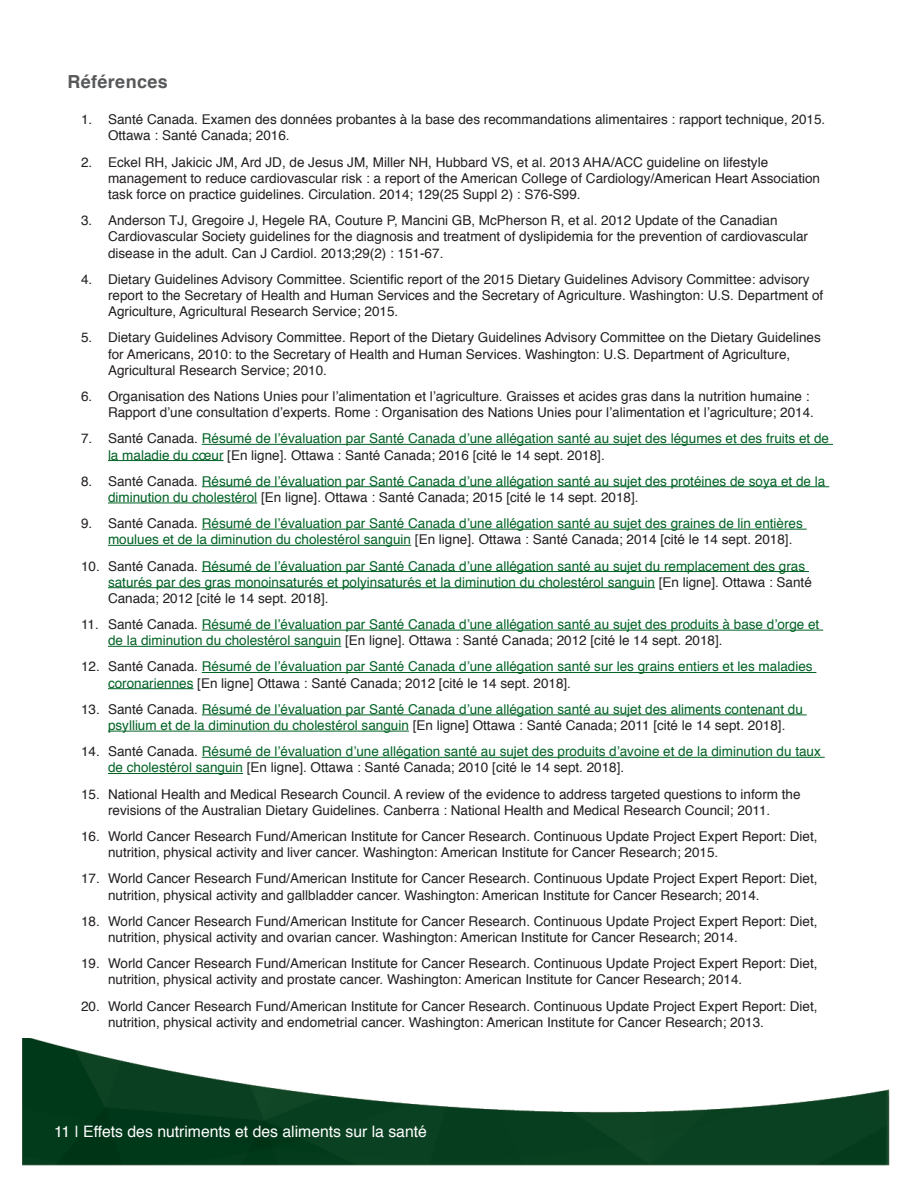
<style>
.page{position:relative;width:918px;height:1188px;background:#fff}
.page>*{position:absolute;margin:0;border:0;box-sizing:border-box;transform-origin:0 0}
.Références{font:700 18px "Helvetica";letter-spacing:.02em;color:#57585a}
.t1{font:15.75px "Helvetica";color:#fff}
.t2{font:13.5px/16.2px "Helvetica";color:#231f20}
.t3{font:13.5px/16.2px "Helvetica";color:#006224}
.s1{color:#231f20}
</style>
<div class="page">
<img style="left:22px;top:1039px;width:868px;height:127px">
<hr style="left:202px;top:444px;width:631px;height:1px;background:#006224">
<hr style="left:108px;top:460px;width:116px;height:1px;background:#006224">
<hr style="left:202px;top:486px;width:627px;height:1px;background:#006224">
<hr style="left:108px;top:503px;width:149px;height:1px;background:#006224">
<hr style="left:202px;top:529px;width:605px;height:1px;background:#006224">
<hr style="left:108px;top:545px;width:303px;height:1px;background:#006224">
<hr style="left:202px;top:571px;width:607px;height:1px;background:#006224">
<hr style="left:108px;top:587px;width:547px;height:1px;background:#006224">
<hr style="left:202px;top:630px;width:621px;height:1px;background:#006224">
<hr style="left:108px;top:646px;width:233px;height:1px;background:#006224">
<hr style="left:202px;top:672px;width:614px;height:1px;background:#006224">
<hr style="left:108px;top:688px;width:86px;height:1px;background:#006224">
<hr style="left:202px;top:715px;width:605px;height:1px;background:#006224">
<hr style="left:108px;top:731px;width:301px;height:1px;background:#006224">
<hr style="left:202px;top:757px;width:623px;height:1px;background:#006224">
<hr style="left:108px;top:773px;width:135px;height:1px;background:#006224">
<p class="Références" style="left:68px;top:67px;width:102px">Références</p>
<p class="t2" style="left:108px;top:112px;width:719px;text-indent:-27px">1. Santé Canada. Examen des données probantes à la base des recommandations alimentaires : rapport technique, 2015.<br>Ottawa : Santé Canada; 2016.</p>
<p class="t2" style="left:108px;top:154px;width:714px;text-indent:-27px">2. Eckel RH, Jakicic JM, Ard JD, de Jesus JM, Miller NH, Hubbard VS, et al. 2013 AHA/ACC guideline on lifestyle management to reduce cardiovascular risk : a report of the American College of Cardiology/American Heart Association task force on practice guidelines. Circulation. 2014; 129(25 Suppl 2) : S76-S99.</p>
<p class="t2" style="left:108px;top:213px;width:702px;text-indent:-27px">3. Anderson TJ, Gregoire J, Hegele RA, Couture P, Mancini GB, McPherson R, et al. 2012 Update of the Canadian<br>Cardiovascular Society guidelines for the diagnosis and treatment of dyslipidemia for the prevention of cardiovascular disease in the adult. Can J Cardiol. 2013;29(2) : 151-67.</p>
<p class="t2" style="left:108px;top:271px;width:717px;text-indent:-27px">4. Dietary Guidelines Advisory Committee. Scientific report of the 2015 Dietary Guidelines Advisory Committee: advisory report to the Secretary of Health and Human Services and the Secretary of Agriculture. Washington: U.S. Department of<br>Agriculture, Agricultural Research Service; 2015.</p>
<p class="t2" style="left:108px;top:330px;width:714px;text-indent:-27px">5. Dietary Guidelines Advisory Committee. Report of the Dietary Guidelines Advisory Committee on the Dietary Guidelines for Americans, 2010: to the Secretary of Health and Human Services. Washington: U.S. Department of Agriculture,<br>Agricultural Research Service; 2010.</p>
<p class="t2" style="left:108px;top:389px;width:708px;text-indent:-27px">6. Organisation des Nations Unies pour l’alimentation et l’agriculture. Graisses et acides gras dans la nutrition humaine :<br>Rapport d’une consultation d’experts. Rome : Organisation des Nations Unies pour l’alimentation et l’agriculture; 2014.</p>
<p class="t3" style="left:108px;top:431px;width:723px;text-indent:-27px"><span class="s1">7. Santé Canada.</span> Résumé de l’évaluation par Santé Canada d’une allégation santé au sujet des légumes et des fruits et de la maladie du cœur <span class="s1">[En ligne]. Ottawa : Santé Canada; 2016 [cité le 14 sept. 2018].</span></p>
<p class="t3" style="left:108px;top:473px;width:719px;text-indent:-27px"><span class="s1">8. Santé Canada.</span> Résumé de l’évaluation par Santé Canada d’une allégation santé au sujet des protéines de soya et de la diminution du cholestérol <span class="s1">[En ligne]. Ottawa : Santé Canada; 2015 [cité le 14 sept. 2018].</span></p>
<p class="t3" style="left:108px;top:516px;width:696px;text-indent:-27px"><span class="s1">9. Santé Canada.</span> Résumé de l’évaluation par Santé Canada d’une allégation santé au sujet des graines de lin entières moulues et de la diminution du cholestérol sanguin <span class="s1">[En ligne]. Ottawa : Santé Canada; 2014 [cité le 14 sept. 2018].</span></p>
<p class="t3" style="left:108px;top:558px;width:705px;text-indent:-27px"><span class="s1">10. Santé Canada.</span> Résumé de l’évaluation par Santé Canada d’une allégation santé au sujet du remplacement des gras saturés par des gras monoinsaturés et polyinsaturés et la diminution du cholestérol sanguin <span class="s1">[En ligne]. Ottawa : Santé<br>Canada; 2012 [cité le 14 sept. 2018].</span></p>
<p class="t3" style="left:108px;top:617px;width:713px;text-indent:-27px"><span class="s1">11. Santé Canada.</span> Résumé de l’évaluation par Santé Canada d’une allégation santé au sujet des produits à base d’orge et de la diminution du cholestérol sanguin <span class="s1">[En ligne]. Ottawa : Santé Canada; 2012 [cité le 14 sept. 2018].</span></p>
<p class="t3" style="left:108px;top:659px;width:706px;text-indent:-27px"><span class="s1">12. Santé Canada.</span> Résumé de l’évaluation par Santé Canada d’une allégation santé sur les grains entiers et les maladies coronariennes <span class="s1">[En ligne] Ottawa : Santé Canada; 2012 [cité le 14 sept. 2018].</span></p>
<p class="t3" style="left:108px;top:701px;width:696px;text-indent:-27px"><span class="s1">13. Santé Canada.</span> Résumé de l’évaluation par Santé Canada d’une allégation santé au sujet des aliments contenant du psyllium et de la diminution du cholestérol sanguin <span class="s1">[En ligne] Ottawa : Santé Canada; 2011 [cité le 14 sept. 2018].</span></p>
<p class="t3" style="left:108px;top:744px;width:714px;text-indent:-27px"><span class="s1">14. Santé Canada.</span> Résumé de l’évaluation d’une allégation santé au sujet des produits d’avoine et de la diminution du taux de cholestérol sanguin <span class="s1">[En ligne]. Ottawa : Santé Canada; 2010 [cité le 14 sept. 2018].</span></p>
<p class="t2" style="left:81px;top:786px;width:721px;text-align:center">15. National Health and Medical Research Council. A review of the evidence to address targeted questions to inform the revisions of the Australian Dietary Guidelines. Canberra : National Health and Medical Research Council; 2011.</p>
<p class="t2" style="left:108px;top:829px;width:711px;text-indent:-27px">16. World Cancer Research Fund/American Institute for Cancer Research. Continuous Update Project Expert Report: Diet, nutrition, physical activity and liver cancer. Washington: American Institute for Cancer Research; 2015.</p>
<p class="t2" style="left:108px;top:871px;width:711px;text-indent:-27px">17. World Cancer Research Fund/American Institute for Cancer Research. Continuous Update Project Expert Report: Diet, nutrition, physical activity and gallbladder cancer. Washington: American Institute for Cancer Research; 2014.</p>
<p class="t2" style="left:108px;top:913px;width:711px;text-indent:-27px">18. World Cancer Research Fund/American Institute for Cancer Research. Continuous Update Project Expert Report: Diet, nutrition, physical activity and ovarian cancer. Washington: American Institute for Cancer Research; 2014.</p>
<p class="t2" style="left:108px;top:956px;width:711px;text-indent:-27px">19. World Cancer Research Fund/American Institute for Cancer Research. Continuous Update Project Expert Report: Diet, nutrition, physical activity and prostate cancer. Washington: American Institute for Cancer Research; 2014.</p>
<p class="t2" style="left:108px;top:998px;width:711px;text-indent:-27px">20. World Cancer Research Fund/American Institute for Cancer Research. Continuous Update Project Expert Report: Diet, nutrition, physical activity and endometrial cancer. Washington: American Institute for Cancer Research; 2013.</p>
<p class="t1" style="left:54px;top:1119px;width:374px">11 | Effets des nutriments et des aliments sur la santé</p>
</div>
